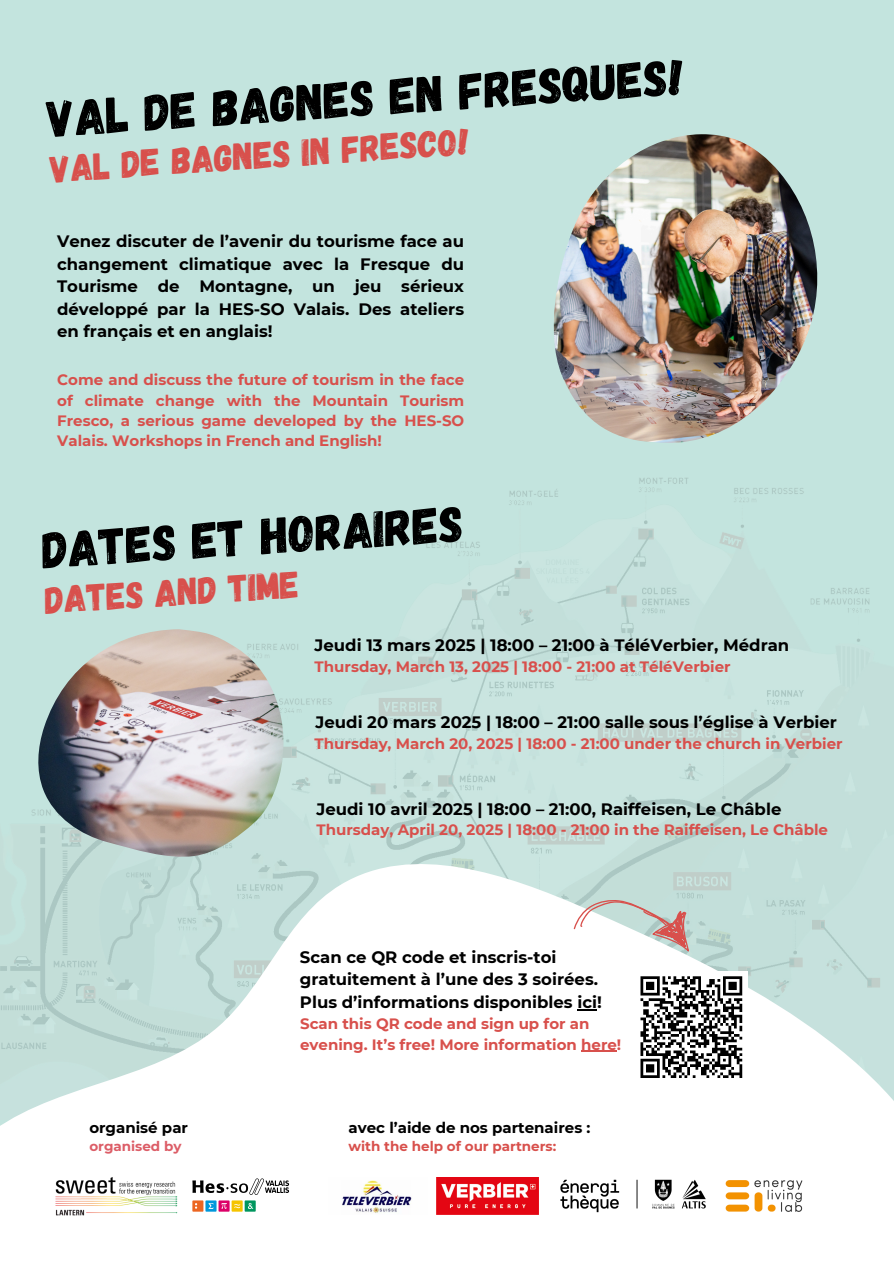
<style>
.page{position:relative;width:894px;height:1264px;background:#fff}
.page>*{position:absolute;margin:0;border:0;box-sizing:border-box;transform-origin:0 0}
.t1{font:51px "Gagalin";color:#000}
.t2{font:37.5px "Gagalin";color:#d8504c}
.t3{font:700 16.5px/22.5px "Montserrat";color:#000;text-align:justify}
.t4{font:700 15px/20.2px "Montserrat";color:#d8504c;text-align:justify}
.t5{font:700 15px "Montserrat";color:#000}
.t6{font:700 13.5px "Montserrat";color:#d8504c}
.t7{font:700 13.5px "Montserrat";color:#dc5d67}
</style>
<div class="page">
<div style="left:0;top:0;width:893px;height:1263px;background:#c3e4de"></div>
<img style="left:31px;top:478px;width:839px;height:363px">
<svg style="left:0;top:841px;width:893px;height:422px;fill:#fff"></svg>
<svg style="left:567px;top:876px;width:135px;height:91px"></svg>
<img style="left:53px;top:1174px;width:127px;height:43px">
<img style="left:553px;top:134px;width:264px;height:309px">
<img style="left:38px;top:629px;width:246px;height:227px">
<div style="left:244px;top:1200px;width:12px;height:11px;background:#00965e"></div>
<svg style="left:248px;top:1203px;width:5px;height:5px"></svg>
<svg style="left:205px;top:1200px;width:11px;height:11px"></svg>
<svg style="left:208px;top:1203px;width:5px;height:5px"></svg>
<div style="left:218px;top:1200px;width:11px;height:11px;background:#dc0068"></div>
<svg style="left:221px;top:1203px;width:6px;height:5px"></svg>
<div style="left:231px;top:1200px;width:11px;height:11px;background:#f5c400"></div>
<svg style="left:234px;top:1204px;width:6px;height:4px"></svg>
<svg style="left:192px;top:1200px;width:11px;height:11px"></svg>
<svg style="left:192px;top:1178px;width:97px;height:16px;background:#b5b5b5"></svg>
<img style="left:328px;top:1177px;width:99px;height:37px">
<div style="left:634px;top:970px;width:113px;height:113px;background:#fff"></div>
<svg style="left:640px;top:976px;width:103px;height:102px"></svg>
<img style="left:560px;top:1162px;width:149px;height:66px">
<img style="left:436px;top:1177px;width:102px;height:37px">
<img style="left:717px;top:1168px;width:92px;height:55px">
<hr style="left:577px;top:1008px;width:20px;height:2px;background:#000">
<hr style="left:581px;top:1050px;width:35px;height:1px;background:#d8504c">
<h3 class="t1" style="left:45px;top:87px;width:639px;rotate:-4deg">VAL DE BAGNES EN FRESQUES!</h3>
<h3 class="t2" style="left:48px;top:145px;width:421px;rotate:-4deg">VAL DE BAGNES IN FRESCO!</h3>
<p class="t3" style="left:57px;top:230px;width:408px">Venez discuter de l’avenir du tourisme face au changement climatique avec la Fresque du Tourisme de Montagne, un jeu sérieux développé par la HES-SO Valais. Des ateliers en français et en anglais!</p>
<h3 class="t4" style="left:57px;top:370px;width:408px">Come and discuss the future of tourism in the face of climate change with the Mountain Tourism Fresco, a serious game developed by the HES-SO Valais. Workshops in French and English!</h3>
<h3 class="t1" style="left:40px;top:518px;width:423px;rotate:-4deg">DATES ET HORAIRES</h3>
<p class="t2" style="left:43px;top:577px;width:256px;rotate:-4deg">DATES AND TIME</p>
<h3 class="t3" style="left:314px;top:633px;width:476px">Jeudi 13 mars 2025 | 18:00 – 21:00 à TéléVerbier, Médran</h3>
<h3 class="t4" style="left:314px;top:656px;width:417px">Thursday, March 13, 2025 | 18:00 - 21:00 at TéléVerbier</h3>
<p class="t3" style="left:315px;top:711px;width:523px">Jeudi 20 mars 2025 | 18:00 – 21:00 salle sous l’église à Verbier</p>
<h3 class="t4" style="left:314px;top:733px;width:529px">Thursday, March 20, 2025 | 18:00 - 21:00 under the church in Verbier</h3>
<p class="t3" style="left:316px;top:797px;width:466px">Jeudi 10 avril 2025 | 18:00 – 21:00, Raiffeisen, Le Châble</p>
<h3 class="t4" style="left:316px;top:819px;width:513px">Thursday, April 20, 2025 | 18:00 - 21:00 in the Raiffeisen, Le Châble</h3>
<h3 class="t3" style="left:300px;top:945px;width:303px;text-align:left">Scan ce QR code et inscris-toi gratuitement à l’une des 3 soirées.<br>Plus d’informations disponibles ici!</h3>
<p class="t4" style="left:300px;top:1013px;width:322px">Scan this QR code and sign up for an evening. It’s free! More information here!</p>
<h1 class="t5" style="left:89px;top:1118px;width:100px">organisé par</h1>
<h2 class="t5" style="left:348px;top:1118px;width:243px">avec l’aide de nos partenaires :</h2>
<p class="t7" style="left:89px;top:1137px;width:94px">organised by</p>
<h3 class="t6" style="left:348px;top:1137px;width:209px">with the help of our partners:</h3>
</div>
